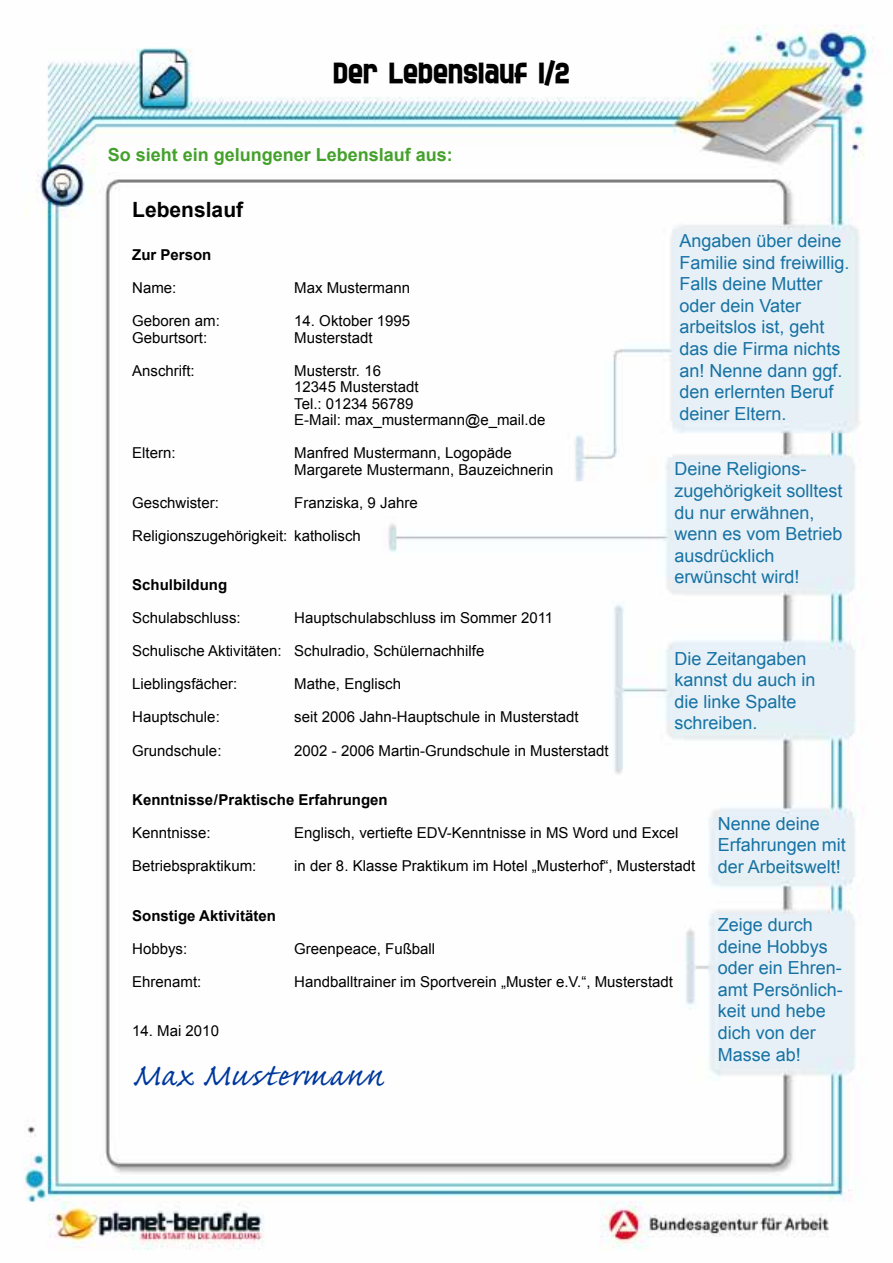
<style>
.page{position:relative;width:893px;height:1263px;background:#fff}
.page>*{position:absolute;margin:0;border:0;box-sizing:border-box;transform-origin:0 0}
.fliesstext{font:40.5px "Caflisch Script Pro";letter-spacing:.035em;color:#00389c}
.blattueberschrift{font:700 30px "SF Speedwaystar";color:#000}
.fliesstext-2{font:700 21px "Arial";color:#000}
.einleitungstext_blau{font:18px/21.6px "Arial";color:#1672a3}
.fliesstext-3{font:700 18px "Arial";color:#44a12b}
.fliesstext-4{font:15px "Arial";color:#000}
.fliesstext-5{font:700 15px "Arial";color:#000}
</style>
<div class="page">
<img style="left:23px;top:25px;width:850px;height:1225px">
<p class="blattueberschrift" style="left:333px;top:56px;width:238px">DER LEBENSLAUF 1/2</p>
<p class="fliesstext-3" style="left:108px;top:143px;width:347px">So sieht ein gelungener Lebenslauf aus:</p>
<p class="fliesstext-2" style="left:132px;top:196px;width:112px">Lebenslauf</p>
<p class="fliesstext-5" style="left:132px;top:245px;width:81px">Zur Person</p>
<p class="fliesstext-4" style="left:132px;top:278px;width:46px">Name:</p>
<p class="fliesstext-4" style="left:294px;top:278px;width:117px">Max Mustermann</p>
<p class="fliesstext-4" style="left:132px;top:311px;width:89px">Geboren am:</p>
<p class="fliesstext-4" style="left:294px;top:311px;width:117px">14. Oktober 1995</p>
<p class="fliesstext-4" style="left:132px;top:328px;width:77px">Geburtsort:</p>
<p class="fliesstext-4" style="left:294px;top:328px;width:80px">Musterstadt</p>
<p class="fliesstext-4" style="left:132px;top:361px;width:64px">Anschrift:</p>
<p class="fliesstext-4" style="left:294px;top:361px;width:88px">Musterstr. 16</p>
<p class="fliesstext-4" style="left:294px;top:377px;width:126px">12345 Musterstadt</p>
<p class="fliesstext-4" style="left:294px;top:394px;width:121px">Tel.: 01234 56789</p>
<p class="fliesstext-4" style="left:294px;top:410px;width:253px">E-Mail: max_mustermann@e_mail.de</p>
<p class="fliesstext-4" style="left:132px;top:443px;width:45px">Eltern:</p>
<p class="fliesstext-4" style="left:294px;top:443px;width:219px">Manfred Mustermann, Logopäde</p>
<p class="fliesstext-4" style="left:294px;top:460px;width:261px">Margarete Mustermann, Bauzeichnerin</p>
<p class="fliesstext-4" style="left:132px;top:493px;width:88px">Geschwister:</p>
<p class="fliesstext-4" style="left:294px;top:493px;width:125px">Franziska, 9 Jahre</p>
<p class="fliesstext-4" style="left:132px;top:526px;width:230px">Religionszugehörigkeit: katholisch</p>
<p class="fliesstext-5" style="left:132px;top:575px;width:97px">Schulbildung</p>
<p class="fliesstext-4" style="left:132px;top:608px;width:110px">Schulabschluss:</p>
<p class="fliesstext-4" style="left:294px;top:608px;width:261px">Hauptschulabschluss im Sommer 2011</p>
<p class="fliesstext-4" style="left:132px;top:641px;width:354px">Schulische Aktivitäten: Schulradio, Schülernachhilfe</p>
<p class="fliesstext-4" style="left:132px;top:674px;width:107px">Lieblingsfächer:</p>
<p class="fliesstext-4" style="left:294px;top:674px;width:108px">Mathe, Englisch</p>
<p class="fliesstext-4" style="left:132px;top:707px;width:89px">Hauptschule:</p>
<p class="fliesstext-4" style="left:294px;top:707px;width:286px">seit 2006 Jahn-Hauptschule in Musterstadt</p>
<p class="fliesstext-4" style="left:132px;top:740px;width:91px">Grundschule:</p>
<p class="fliesstext-4" style="left:294px;top:740px;width:316px">2002 - 2006 Martin-Grundschule in Musterstadt</p>
<p class="fliesstext-5" style="left:132px;top:790px;width:257px">Kenntnisse/Praktische Erfahrungen</p>
<p class="fliesstext-4" style="left:132px;top:823px;width:80px">Kenntnisse:</p>
<p class="fliesstext-4" style="left:294px;top:823px;width:386px">Englisch, vertiefte EDV-Kenntnisse in MS Word und Excel</p>
<p class="fliesstext-4" style="left:132px;top:856px;width:126px">Betriebspraktikum:</p>
<p class="fliesstext-4" style="left:294px;top:856px;width:402px">in der 8. Klasse Praktikum im Hotel „Musterhof“, Musterstadt</p>
<p class="fliesstext-5" style="left:132px;top:905px;width:145px">Sonstige Aktivitäten</p>
<p class="fliesstext-4" style="left:132px;top:938px;width:57px">Hobbys:</p>
<p class="fliesstext-4" style="left:294px;top:938px;width:142px">Greenpeace, Fußball</p>
<p class="fliesstext-4" style="left:132px;top:971px;width:71px">Ehrenamt:</p>
<p class="fliesstext-4" style="left:294px;top:971px;width:380px">Handballtrainer im Sportverein „Muster e.V.“, Musterstadt</p>
<p class="fliesstext-4" style="left:132px;top:1021px;width:88px">14. Mai 2010</p>
<p class="fliesstext" style="left:132px;top:1054px;width:253px">Max Mustermann</p>
<p class="einleitungstext_blau" style="left:679px;top:230px;width:172px">Angaben über deine<br>Familie sind freiwillig.</p>
<p class="einleitungstext_blau" style="left:679px;top:273px;width:165px">Falls deine Mutter oder dein Vater arbeitslos ist, geht das die Firma nichts an! Nenne dann ggf. den erlernten Beruf deiner Eltern.</p>
<p class="einleitungstext_blau" style="left:674px;top:458px;width:170px">Deine Religions&shy;zugehörigkeit solltest du nur erwähnen, wenn es vom Betrieb ausdrücklich erwünscht wird!</p>
<p class="einleitungstext_blau" style="left:674px;top:648px;width:143px">Die Zeitangaben kannst du auch in die linke Spalte schreiben.</p>
<p class="einleitungstext_blau" style="left:718px;top:813px;width:130px">Nenne deine<br>Erfahrungen mit</p>
<p class="einleitungstext_blau" style="left:718px;top:856px;width:125px">der Arbeitswelt!</p>
<p class="einleitungstext_blau" style="left:718px;top:914px;width:127px">Zeige durch deine Hobbys oder ein Ehren&shy;amt Persönlich&shy;keit und hebe dich von der<br>Masse ab!</p>
</div>
